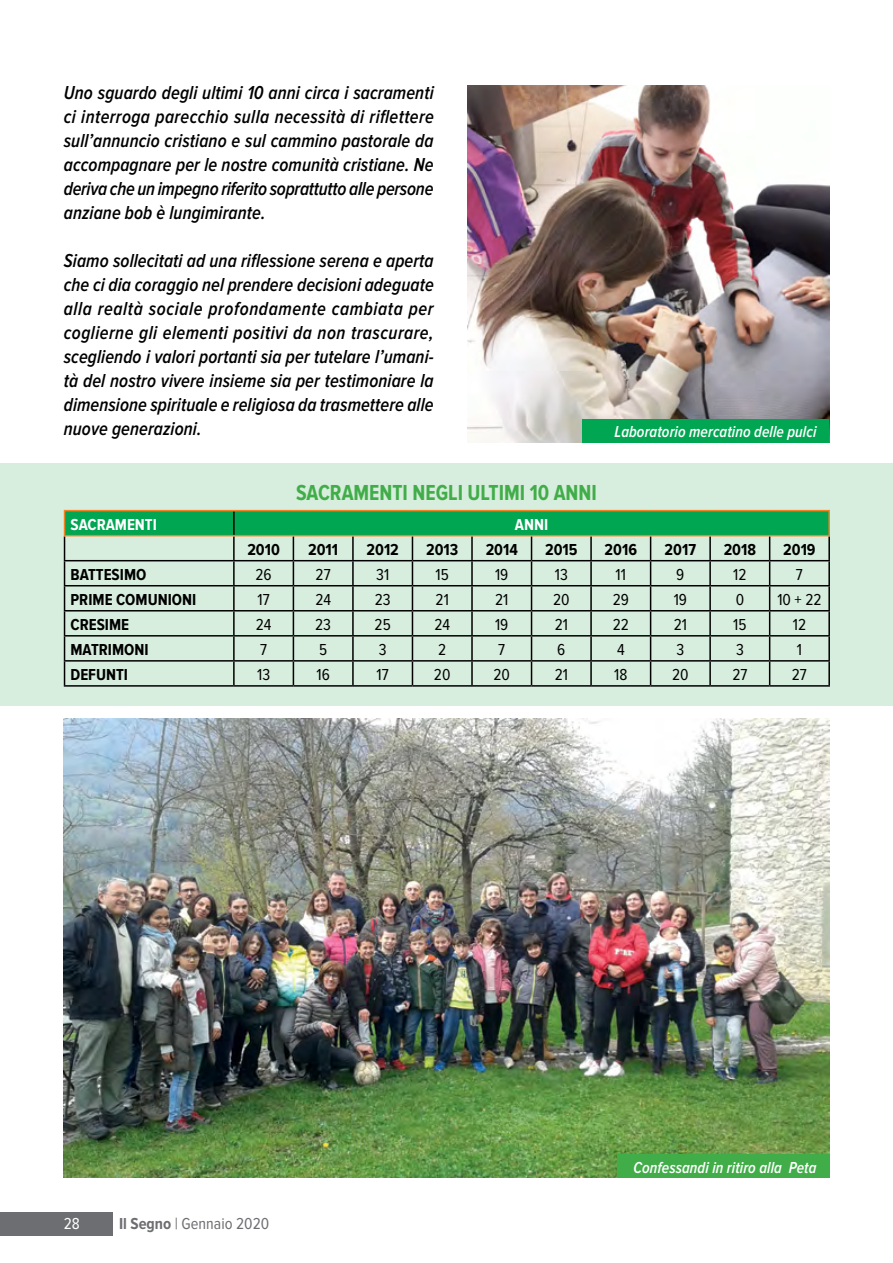
<style>
.page{position:relative;width:893px;height:1263px;background:#fff}
.page>*{position:absolute;margin:0;border:0;box-sizing:border-box;transform-origin:0 0}
.t1{font:700 22.5px "Proxima Nova Cond";color:#41ad49;scale:.95 1}
.t2{font:italic 600 19.5px/24px "Proxima Nova Cond";letter-spacing:.005em;color:#000;text-align:justify;scale:.95 1}
.t3{font:16.5px "Proxima Nova Cond";color:#000}
.t4{font:700 16.5px "Proxima Nova Cond";color:#000}
.t5{font:italic 600 16.5px "Proxima Nova Cond";letter-spacing:.005em;color:#fff;scale:.95 1}
.t6{font:16.5px "Proxima Nova Cond";color:#6d6e71}
.t7{font:700 16.5px "Proxima Nova Cond";color:#fff}
.t8{font:16.5px "Proxima Nova Cond";color:#fff}
.s1{font-weight:700}
</style>
<div class="page">
<div style="left:0;top:1212px;width:113px;height:23px;background:#6d6e71"></div>
<div style="left:0;top:463px;width:893px;height:242px;background:#d7eddd"></div>
<img style="left:64px;top:719px;width:765px;height:459px">
<img style="left:468px;top:85px;width:361px;height:357px">
<div style="left:583px;top:419px;width:246px;height:23px;background:#00a651"></div>
<div style="left:617px;top:1154px;width:212px;height:24px;background:#41ad49"></div>
<hr style="left:828px;top:536px;width:2px;height:24px;background:#000">
<hr style="left:770px;top:560px;width:60px;height:1px;background:#000">
<hr style="left:828px;top:561px;width:2px;height:24px;background:#000">
<hr style="left:770px;top:585px;width:60px;height:1px;background:#000">
<hr style="left:828px;top:586px;width:2px;height:24px;background:#000">
<hr style="left:770px;top:610px;width:60px;height:1px;background:#000">
<hr style="left:828px;top:611px;width:2px;height:24px;background:#000">
<hr style="left:770px;top:635px;width:60px;height:1px;background:#000">
<hr style="left:828px;top:636px;width:2px;height:24px;background:#000">
<hr style="left:770px;top:660px;width:60px;height:2px;background:#000">
<hr style="left:828px;top:662px;width:2px;height:23px;background:#000">
<hr style="left:64px;top:685px;width:170px;height:2px;background:#000">
<hr style="left:234px;top:685px;width:59px;height:2px;background:#000">
<hr style="left:293px;top:685px;width:60px;height:2px;background:#000">
<hr style="left:353px;top:685px;width:59px;height:2px;background:#000">
<hr style="left:412px;top:685px;width:60px;height:2px;background:#000">
<hr style="left:472px;top:685px;width:59px;height:2px;background:#000">
<hr style="left:531px;top:685px;width:60px;height:2px;background:#000">
<hr style="left:591px;top:685px;width:60px;height:2px;background:#000">
<hr style="left:651px;top:685px;width:59px;height:2px;background:#000">
<hr style="left:710px;top:685px;width:60px;height:2px;background:#000">
<hr style="left:770px;top:685px;width:60px;height:2px;background:#000">
<hr style="left:828px;top:511px;width:2px;height:24px;background:#f58220">
<hr style="left:64px;top:510px;width:170px;height:1px;background:#f58220">
<svg style="left:64px;top:511px;width:765px;height:174px"></svg>
<hr style="left:234px;top:510px;width:59px;height:1px;background:#f58220">
<hr style="left:293px;top:510px;width:60px;height:1px;background:#f58220">
<hr style="left:353px;top:510px;width:59px;height:1px;background:#f58220">
<hr style="left:412px;top:510px;width:60px;height:1px;background:#f58220">
<hr style="left:472px;top:510px;width:59px;height:1px;background:#f58220">
<hr style="left:531px;top:510px;width:60px;height:1px;background:#f58220">
<hr style="left:591px;top:510px;width:60px;height:1px;background:#f58220">
<hr style="left:651px;top:510px;width:59px;height:1px;background:#f58220">
<hr style="left:710px;top:510px;width:60px;height:1px;background:#f58220">
<hr style="left:770px;top:510px;width:60px;height:1px;background:#f58220">
<hr style="left:64px;top:535px;width:170px;height:1px;background:#f58220">
<hr style="left:234px;top:535px;width:59px;height:1px;background:#f58220">
<hr style="left:293px;top:535px;width:60px;height:1px;background:#f58220">
<hr style="left:353px;top:535px;width:59px;height:1px;background:#f58220">
<hr style="left:412px;top:535px;width:60px;height:1px;background:#f58220">
<hr style="left:472px;top:535px;width:59px;height:1px;background:#f58220">
<hr style="left:531px;top:535px;width:60px;height:1px;background:#f58220">
<hr style="left:591px;top:535px;width:60px;height:1px;background:#f58220">
<hr style="left:651px;top:535px;width:59px;height:1px;background:#f58220">
<hr style="left:710px;top:535px;width:60px;height:1px;background:#f58220">
<hr style="left:770px;top:535px;width:60px;height:1px;background:#f58220">
<p class="t2" style="left:64px;top:81px;width:391px">Uno sguardo degli ultimi 10 anni circa i sacramenti ci interroga parecchio sulla necessità di riflettere sull’annuncio cristiano e sul cammino pastorale da accompagnare per le nostre comunità cristiane. Ne deriva che un impegno riferito soprattutto alle persone anziane bob è lungimirante.</p>
<p class="t2" style="left:64px;top:249px;width:391px">Siamo sollecitati ad una riflessione serena e aperta che ci dia coraggio nel prendere decisioni adeguate alla realtà sociale profondamente cambiata per coglierne gli elementi positivi da non trascurare, scegliendo i valori portanti sia per tutelare l’umani&shy;tà del nostro vivere insieme sia per testimoniare la dimensione spirituale e religiosa da trasmettere alle nuove generazioni.</p>
<p class="t1" style="left:296px;top:480px;width:318px">SACRAMENTI NEGLI ULTIMI 10 ANNI</p>
<p class="t5" style="left:615px;top:422px;width:214px">Laboratorio mercatino delle pulci</p>
<p class="t7" style="left:71px;top:515px;width:88px">SACRAMENTI</p>
<p class="t7" style="left:515px;top:515px;width:35px">ANNI</p>
<p class="t4" style="left:247px;top:540px;width:34px">2010</p>
<p class="t4" style="left:308px;top:540px;width:31px">2011</p>
<p class="t4" style="left:367px;top:540px;width:34px">2012</p>
<p class="t4" style="left:426px;top:540px;width:34px">2013</p>
<p class="t4" style="left:486px;top:540px;width:34px">2014</p>
<p class="t4" style="left:545px;top:540px;width:34px">2015</p>
<p class="t4" style="left:605px;top:540px;width:34px">2016</p>
<p class="t4" style="left:665px;top:540px;width:33px">2017</p>
<p class="t4" style="left:724px;top:540px;width:34px">2018</p>
<p class="t4" style="left:783px;top:540px;width:34px">2019</p>
<p class="t4" style="left:71px;top:565px;width:77px">BATTESIMO</p>
<p class="t3" style="left:256px;top:565px;width:18px">26</p>
<p class="t3" style="left:316px;top:565px;width:17px">27</p>
<p class="t3" style="left:376px;top:565px;width:15px">31</p>
<p class="t3" style="left:436px;top:565px;width:15px">15</p>
<p class="t3" style="left:495px;top:565px;width:15px">19</p>
<p class="t3" style="left:555px;top:565px;width:15px">13</p>
<p class="t3" style="left:616px;top:565px;width:12px">11</p>
<p class="t3" style="left:676px;top:565px;width:10px">9</p>
<p class="t3" style="left:733px;top:565px;width:15px">12</p>
<p class="t3" style="left:796px;top:565px;width:8px">7</p>
<p class="t4" style="left:71px;top:590px;width:127px">PRIME COMUNIONI</p>
<p class="t3" style="left:258px;top:590px;width:14px">17</p>
<p class="t3" style="left:315px;top:590px;width:17px">24</p>
<p class="t3" style="left:375px;top:590px;width:17px">23</p>
<p class="t3" style="left:436px;top:590px;width:15px">21</p>
<p class="t3" style="left:495px;top:590px;width:15px">21</p>
<p class="t3" style="left:553px;top:590px;width:18px">20</p>
<p class="t3" style="left:613px;top:590px;width:18px">29</p>
<p class="t3" style="left:674px;top:590px;width:15px">19</p>
<p class="t3" style="left:736px;top:590px;width:10px">0</p>
<p class="t3" style="left:777px;top:590px;width:46px">10 + 22</p>
<p class="t4" style="left:71px;top:615px;width:60px">CRESIME</p>
<p class="t3" style="left:256px;top:615px;width:17px">24</p>
<p class="t3" style="left:315px;top:615px;width:17px">23</p>
<p class="t3" style="left:375px;top:615px;width:18px">25</p>
<p class="t3" style="left:434px;top:615px;width:17px">24</p>
<p class="t3" style="left:495px;top:615px;width:15px">19</p>
<p class="t3" style="left:555px;top:615px;width:15px">21</p>
<p class="t3" style="left:613px;top:615px;width:18px">22</p>
<p class="t3" style="left:674px;top:615px;width:15px">21</p>
<p class="t3" style="left:733px;top:615px;width:15px">15</p>
<p class="t3" style="left:793px;top:615px;width:15px">12</p>
<p class="t4" style="left:71px;top:640px;width:80px">MATRIMONI</p>
<p class="t3" style="left:260px;top:640px;width:8px">7</p>
<p class="t3" style="left:319px;top:640px;width:10px">5</p>
<p class="t3" style="left:379px;top:640px;width:9px">3</p>
<p class="t3" style="left:438px;top:640px;width:10px">2</p>
<p class="t3" style="left:498px;top:640px;width:8px">7</p>
<p class="t3" style="left:557px;top:640px;width:10px">6</p>
<p class="t3" style="left:617px;top:640px;width:9px">4</p>
<p class="t3" style="left:676px;top:640px;width:9px">3</p>
<p class="t3" style="left:736px;top:640px;width:9px">3</p>
<p class="t3" style="left:797px;top:640px;width:7px">1</p>
<p class="t4" style="left:71px;top:665px;width:59px">DEFUNTI</p>
<p class="t3" style="left:257px;top:665px;width:15px">13</p>
<p class="t3" style="left:316px;top:665px;width:15px">16</p>
<p class="t3" style="left:377px;top:665px;width:14px">17</p>
<p class="t3" style="left:434px;top:665px;width:18px">20</p>
<p class="t3" style="left:493px;top:665px;width:18px">20</p>
<p class="t3" style="left:555px;top:665px;width:15px">21</p>
<p class="t3" style="left:614px;top:665px;width:15px">18</p>
<p class="t3" style="left:672px;top:665px;width:18px">20</p>
<p class="t3" style="left:732px;top:665px;width:17px">27</p>
<p class="t3" style="left:792px;top:665px;width:17px">27</p>
<p class="t8" style="left:64px;top:1214px;width:18px">28</p>
<p class="t6" style="left:119px;top:1214px;width:152px"><span class="s1">Il Segno</span> | Gennaio 2020</p>
<p class="t5" style="left:633px;top:1158px;width:194px">Confessandi in ritiro alla Peta</p>
</div>
